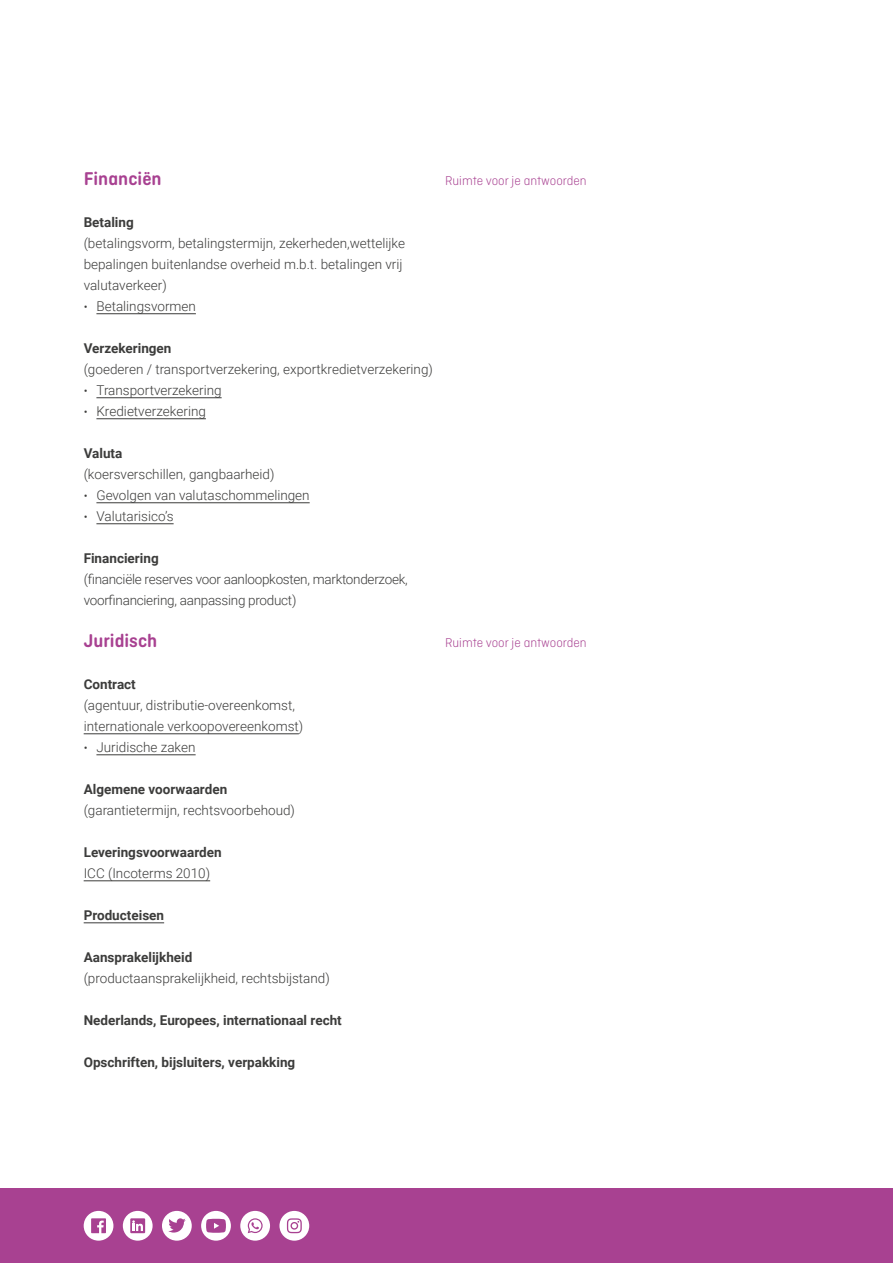
<style>
.page{position:relative;width:893px;height:1263px;background:#fff}
.page>*{position:absolute;margin:0;border:0;box-sizing:border-box;transform-origin:0 0}
.t1{font:600 19.5px "Ciutadella Rounded";color:#a84191}
.t2{font:300 13.5px/21px "Roboto";color:#3c3c3b}
.t3{font:700 13.5px "Roboto";color:#3c3c3b}
.t4{font:300 13.5px/21px "Roboto";letter-spacing:-.02em;color:#3c3c3b}
.t5{font:300 13.5px "Ciutadella Rounded";color:#a84191}
.s1{font-size:12px}
</style>
<div class="page">
<div style="left:0;top:1188px;width:893px;height:75px;background:#a84191"></div>
<svg style="left:201px;top:1211px;width:30px;height:30px"></svg>
<svg style="left:123px;top:1211px;width:30px;height:30px"></svg>
<svg style="left:84px;top:1211px;width:29px;height:30px"></svg>
<svg style="left:162px;top:1211px;width:30px;height:30px"></svg>
<svg style="left:240px;top:1211px;width:30px;height:30px"></svg>
<svg style="left:279px;top:1211px;width:30px;height:30px"></svg>
<hr style="left:96px;top:313px;width:100px;height:1px;background:#3c3c3b">
<hr style="left:96px;top:397px;width:126px;height:1px;background:#3c3c3b">
<hr style="left:96px;top:418px;width:110px;height:1px;background:#3c3c3b">
<hr style="left:96px;top:502px;width:214px;height:1px;background:#3c3c3b">
<hr style="left:96px;top:523px;width:78px;height:1px;background:#3c3c3b">
<hr style="left:84px;top:733px;width:215px;height:1px;background:#3c3c3b">
<hr style="left:96px;top:754px;width:100px;height:1px;background:#3c3c3b">
<hr style="left:84px;top:880px;width:126px;height:1px;background:#3c3c3b">
<hr style="left:84px;top:922px;width:80px;height:1px;background:#3c3c3b">
<h1 class="t1" style="left:84px;top:167px;width:80px">Financiën</h1>
<p class="t5" style="left:445px;top:173px;width:143px">Ruimte voor je antwoorden</p>
<p class="t3" style="left:84px;top:212px;width:52px">Betaling</p>
<p class="t2" style="left:84px;top:232px;width:323px">(betalingsvorm, betalingstermijn, zekerheden,wettelijke bepalingen buitenlandse overheid m.b.t. betalingen vrij valutaverkeer)</p>
<p class="t2" style="left:84px;top:295px;width:114px"><span class="s1">•</span> Betalingsvormen</p>
<p class="t3" style="left:84px;top:338px;width:89px">Verzekeringen</p>
<p class="t2" style="left:84px;top:358px;width:351px">(goederen / transportverzekering, exportkredietverzekering)</p>
<p class="t2" style="left:84px;top:379px;width:139px"><span class="s1">•</span> Transportverzekering</p>
<p class="t2" style="left:84px;top:400px;width:124px"><span class="s1">•</span> Kredietverzekering</p>
<p class="t3" style="left:84px;top:443px;width:40px">Valuta</p>
<p class="t2" style="left:84px;top:463px;width:192px">(koersverschillen, gangbaarheid)</p>
<p class="t2" style="left:84px;top:484px;width:227px"><span class="s1">•</span> Gevolgen van valutaschommelingen</p>
<p class="t2" style="left:84px;top:505px;width:91px"><span class="s1">•</span> Valutarisico’s</p>
<p class="t3" style="left:84px;top:548px;width:77px">Financiering</p>
<p class="t4" style="left:84px;top:568px;width:326px">(financiële reserves voor aanloopkosten, marktonderzoek, voorfinanciering, aanpassing product)</p>
<h1 class="t1" style="left:84px;top:629px;width:75px">Juridisch</h1>
<p class="t5" style="left:445px;top:635px;width:143px">Ruimte voor je antwoorden</p>
<p class="t3" style="left:84px;top:674px;width:54px">Contract</p>
<p class="t2" style="left:84px;top:694px;width:221px">(agentuur, distributie-overeenkomst, internationale verkoopovereenkomst)</p>
<p class="t2" style="left:84px;top:736px;width:113px"><span class="s1">•</span> Juridische zaken</p>
<p class="t3" style="left:84px;top:779px;width:145px">Algemene voorwaarden</p>
<p class="t2" style="left:84px;top:799px;width:213px">(garantietermijn, rechtsvoorbehoud)</p>
<p class="t3" style="left:84px;top:842px;width:139px">Leveringsvoorwaarden</p>
<p class="t2" style="left:84px;top:862px;width:128px">ICC (Incoterms 2010)</p>
<p class="t3" style="left:84px;top:905px;width:82px">Producteisen</p>
<p class="t3" style="left:84px;top:947px;width:110px">Aansprakelijkheid</p>
<p class="t2" style="left:84px;top:967px;width:248px">(productaansprakelijkheid, rechtsbijstand)</p>
<p class="t3" style="left:84px;top:1010px;width:260px">Nederlands, Europees, internationaal recht</p>
<p class="t3" style="left:84px;top:1052px;width:213px">Opschriften, bijsluiters, verpakking</p>
</div>
